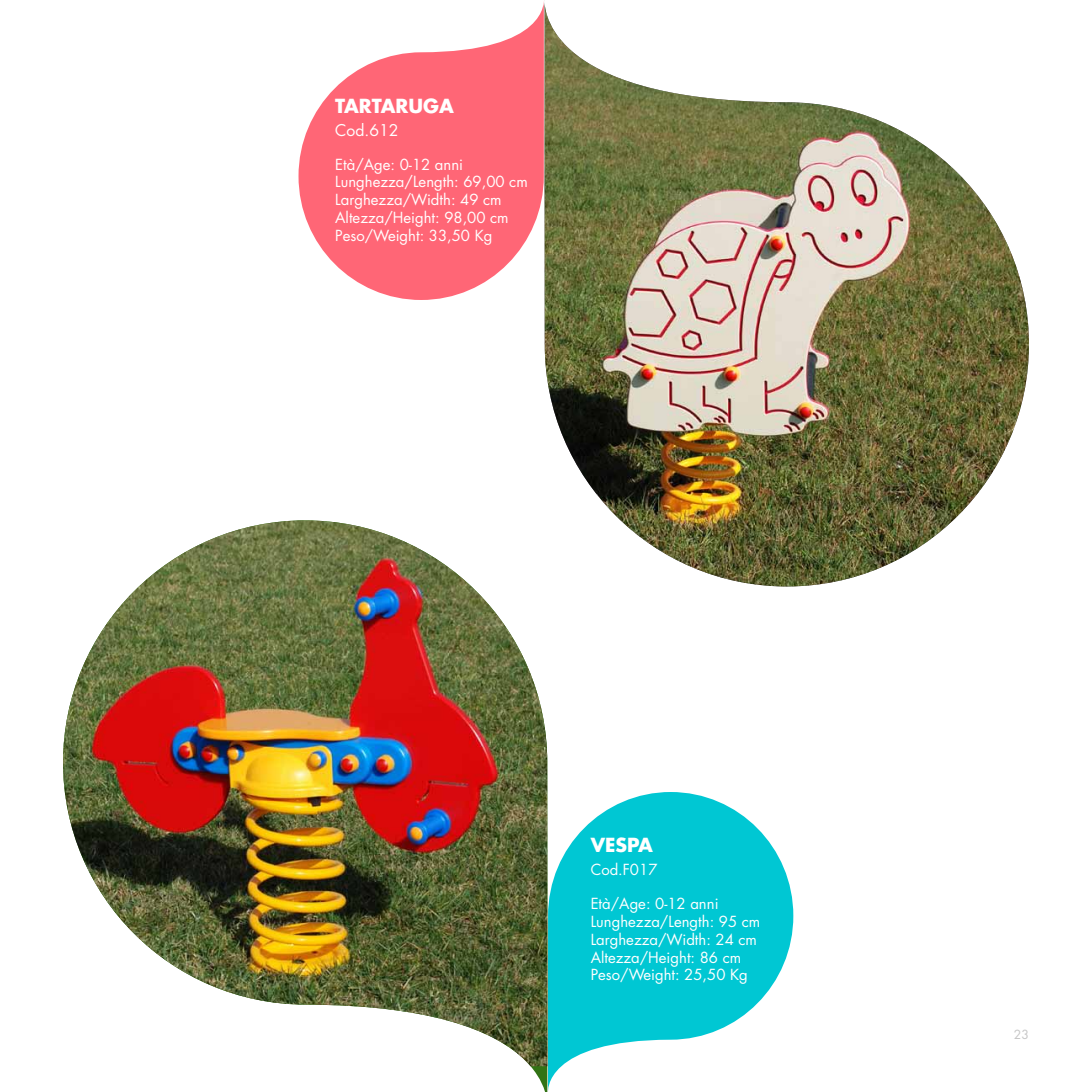
<style>
.page{position:relative;width:1092px;height:1092px;background:#fff}
.page>*{position:absolute;margin:0;border:0;box-sizing:border-box;transform-origin:0 0}
.t1{font:700 18.9px "Futura";color:#fff}
.t2{font:15.75px "Futura";color:#fff}
.t3{font:14.88px/17.8px "Futura";color:#fff}
.t4{font:12.25px "Futura";color:#c6c6c6}
</style>
<div class="page">
<img style="left:544px;top:18px;width:484px;height:568px">
<svg style="left:298px;top:2px;width:250px;height:298px;fill:#ff6676"></svg>
<img style="left:63px;top:520px;width:484px;height:546px">
<svg style="left:543px;top:792px;width:250px;height:299px;fill:#00c7d3"></svg>
<p class="t1" style="left:335px;top:93px;width:120px">TARTARUGA</p>
<p class="t2" style="left:335px;top:119px;width:65px">Cod.612</p>
<p class="t3" style="left:335px;top:155px;width:194px">Età/Age: 0-12 anni<br>Lunghezza/Length: 69,00 cm<br>Larghezza/Width: 49 cm<br>Altezza/Height: 98,00 cm<br>Peso/Weight: 33,50 Kg</p>
<p class="t1" style="left:590px;top:832px;width:64px">VESPA</p>
<p class="t3" style="left:590px;top:860px;width:68px">Cod.F017</p>
<p class="t3" style="left:590px;top:894px;width:171px">Età/Age: 0-12 anni<br>Lunghezza/Length: 95 cm<br>Larghezza/Width: 24 cm<br>Altezza/Height: 86 cm<br>Peso/Weight: 25,50 Kg</p>
<p class="t4" style="left:1013px;top:1025px;width:17px">23</p>
</div>
